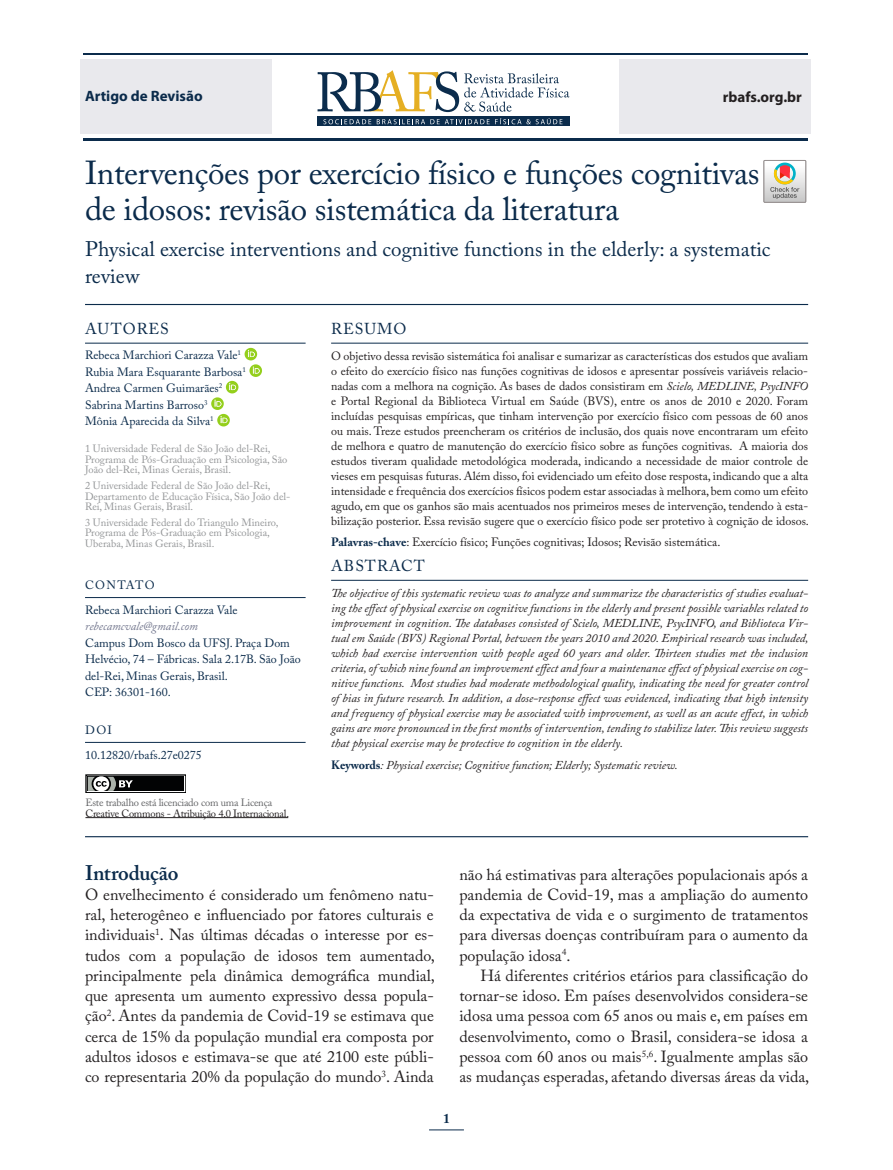
<style>
.page{position:relative;width:893px;height:1170px;background:#fff}
.page>*{position:absolute;margin:0;border:0;box-sizing:border-box;transform-origin:0 0}
.t1{font:33px/36px "Adobe Caslon Pro";letter-spacing:-.01em;color:#0b2b4b}
.t2{font:21px/27px "Adobe Caslon Pro";color:#0b2b4b}
.t3{font:600 21px "Adobe Caslon Pro";letter-spacing:-.015em;color:#0b2b4b}
.t4{font:16.05px/20.2px "Adobe Caslon Pro";color:#231f20;text-align:justify}
.t5{font:15.75px "Adobe Caslon Pro";letter-spacing:.065em;color:#0b2b4b}
.t6{font:700 15px "Myriad Pro";color:#0b2b4b}
.t7{font:700 15px "Myriad Pro";color:#231f20}
.t8{font:700 13.5px "Adobe Caslon Pro";color:#0b2b4b}
.t9{font:12px/15px "Adobe Caslon Pro";color:#231f20;text-align:justify}
.t10{font:italic 12px/15px "Adobe Caslon Pro";color:#231f20;text-align:justify}
.t11{font:12px/16.5px "Adobe Caslon Pro";color:#0b2b4b}
.t12{font:italic 12px "Adobe Caslon Pro";color:#72768d}
.t13{font:10.5px/10.5px "Adobe Caslon Pro";color:#949698}
.t14{font:10.5px "Adobe Caslon Pro";letter-spacing:-.02em;color:#231f20}
.t15{font:10.5px "Adobe Caslon Pro";letter-spacing:-.02em;color:#636466}
.s1{font-style:italic}
.s2{font-weight:700;color:#0b2b4b}
.s3{font-weight:700;font-style:normal;color:#0b2b4b}
</style>
<div class="page">
<div style="left:619px;top:59px;width:192px;height:75px;background:#e9e9ed"></div>
<div style="left:80px;top:59px;width:192px;height:75px;background:#e9e9ed"></div>
<hr style="left:83px;top:53px;width:725px;height:2px;background:#0b2b4b">
<hr style="left:83px;top:138px;width:725px;height:2px;background:#0b2b4b">
<svg style="left:318px;top:117px;width:252px;height:9px"></svg>
<svg style="left:323px;top:119px;width:48px;height:5px"></svg>
<svg style="left:377px;top:118px;width:185px;height:6px"></svg>
<svg style="left:318px;top:70px;width:251px;height:42px"></svg>
<hr style="left:429px;top:1129px;width:35px;height:1px;background:#0b2b4b">
<hr style="left:85px;top:817px;width:203px;height:1px;background:#231f20">
<div style="left:85px;top:774px;width:101px;height:18px;border:1px solid #020304"></div>
<div style="left:88px;top:776px;width:96px;height:14px;background:#020304"></div>
<svg style="left:85px;top:774px;width:48px;height:19px"></svg>
<hr style="left:85px;top:304px;width:723px;height:1px;background:#0b2b4b">
<hr style="left:85px;top:343px;width:221px;height:1px;background:#0b2b4b">
<hr style="left:85px;top:597px;width:221px;height:1px;background:#0b2b4b">
<hr style="left:85px;top:742px;width:221px;height:1px;background:#0b2b4b">
<svg style="left:245px;top:348px;width:17px;height:29px"></svg>
<svg style="left:211px;top:381px;width:27px;height:45px"></svg>
<hr style="left:331px;top:343px;width:477px;height:1px;background:#0b2b4b">
<hr style="left:331px;top:580px;width:477px;height:1px;background:#0b2b4b">
<hr style="left:85px;top:836px;width:723px;height:1px;background:#0b2b4b">
<svg style="left:764px;top:160px;width:42px;height:42px"></svg>
<p class="t6" style="left:85px;top:88px;width:119px">Artigo de Revisão</p>
<p class="t7" style="left:723px;top:88px;width:81px">rbafs.org.br</p>
<h1 class="t1" style="left:85px;top:155px;width:676px">Intervenções por exercício físico e funções cognitivas de idosos: revisão sistemática da literatura</h1>
<h2 class="t2" style="left:85px;top:235px;width:687px">Physical exercise interventions and cognitive functions in the elderly: a systematic review</h2>
<h3 class="t5" style="left:85px;top:319px;width:85px">AUTORES</h3>
<p class="t11" style="left:85px;top:347px;width:162px">Rebeca Marchiori Carazza Vale<sup>1<br></sup>Rubia Mara Esquarante Barbosa<sup>1<br></sup>Andrea Carmen Guimarães<sup>2<br></sup>Sabrina Martins Barroso<sup>3<br></sup>Mônia Aparecida da Silva<sup>1</sup></p>
<p class="t13" style="left:85px;top:443px;width:204px">1 Universidade Federal de São João del-Rei,<br>Programa de Pós-Graduação em Psicologia, São<br>João del-Rei, Minas Gerais, Brasil.</p>
<p class="t13" style="left:85px;top:480px;width:207px">2 Universidade Federal de São João del-Rei,<br>Departamento de Educação Física, São João del-<br>Rei, Minas Gerais, Brasil.</p>
<p class="t13" style="left:85px;top:517px;width:195px">3 Universidade Federal do Triangulo Mineiro,<br>Programa de Pós-Graduação em Psicologia,<br>Uberaba, Minas Gerais, Brasil.</p>
<p class="t11" style="left:85px;top:572px;width:154px;line-height:25px">CONTATO<br>Rebeca Marchiori Carazza Vale</p>
<p class="t12" style="left:85px;top:619px;width:114px">rebecamcvale@gmail.com</p>
<p class="t11" style="left:85px;top:634px;width:217px">Campus Dom Bosco da UFSJ. Praça Dom<br>Helvécio, 74 – Fábricas. Sala 2.17B. São João del-Rei, Minas Gerais, Brasil.<br>CEP: 36301-160.</p>
<p class="t11" style="left:85px;top:716px;width:118px;line-height:25px">DOI<br>10.12820/rbafs.27e0275</p>
<h3 class="t5" style="left:331px;top:319px;width:77px">RESUMO</h3>
<p class="t9" style="left:331px;top:348px;width:479px">O objetivo dessa revisão sistemática foi analisar e sumarizar as características dos estudos que avaliam o efeito do exercício físico nas funções cognitivas de idosos e apresentar possíveis variáveis relacio&shy;nadas com a melhora na cognição. As bases de dados consistiram em <span class="s1">Scielo, MEDLINE, PsycINFO </span>e Portal Regional da Biblioteca Virtual em Saúde (BVS), entre os anos de 2010 e 2020. Foram incluídas pesquisas empíricas, que tinham intervenção por exercício físico com pessoas de 60 anos ou mais. Treze estudos preencheram os critérios de inclusão, dos quais nove encontraram um efeito de melhora e quatro de manutenção do exercício físico sobre as funções cognitivas. A maioria dos estudos tiveram qualidade metodológica moderada, indicando a necessidade de maior controle de vieses em pesquisas futuras. Além disso, foi evidenciado um efeito dose resposta, indicando que a alta intensidade e frequência dos exercícios físicos podem estar associadas à melhora, bem como um efeito agudo, em que os ganhos são mais acentuados nos primeiros meses de intervenção, tendendo à esta&shy;bilização posterior. Essa revisão sugere que o exercício físico pode ser protetivo à cognição de idosos.</p>
<p class="t9" style="left:331px;top:534px;width:391px"><span class="s2">Palavras-chave</span>: Exercício físico; Funções cognitivas; Idosos; Revisão sistemática.</p>
<h3 class="t5" style="left:331px;top:556px;width:95px">ABSTRACT</h3>
<p class="t10" style="left:331px;top:585px;width:479px">The objective of this systematic review was to analyze and summarize the characteristics of studies evaluat&shy;ing the effect of physical exercise on cognitive functions in the elderly and present possible variables related to improvement in cognition. The databases consisted of Scielo, MEDLINE, PsycINFO, and Biblioteca Vir&shy;tual em Saúde (BVS) Regional Portal, between the years 2010 and 2020. Empirical research was included, which had exercise intervention with people aged 60 years and older. Thirteen studies met the inclusion criteria, of which nine found an improvement effect and four a maintenance effect of physical exercise on cog&shy;nitive functions. Most studies had moderate methodological quality, indicating the need for greater control of bias in future research. In addition, a dose-response effect was evidenced, indicating that high intensity and frequency of physical exercise may be associated with improvement, as well as an acute effect, in which gains are more pronounced in the first months of intervention, tending to stabilize later. This review suggests that physical exercise may be protective to cognition in the elderly.</p>
<p class="t10" style="left:331px;top:756px;width:348px"><span class="s3">Keywords</span>: Physical exercise; Cognitive function; Elderly; Systematic review.</p>
<p class="t15" style="left:85px;top:796px;width:188px">Este trabalho está licenciado com uma Licença</p>
<p class="t14" style="left:85px;top:806px;width:205px">Creative Commons - Atribuição 4.0 Internacional.</p>
<h2 class="t3" style="left:85px;top:860px;width:95px">Introdução</h2>
<p class="t4" style="left:85px;top:884px;width:351px">O envelhecimento é considerado um fenômeno natu&shy;ral, heterogêneo e influenciado por fatores culturais e individuais<sup>1</sup>. Nas últimas décadas o interesse por es&shy;tudos com a população de idosos tem aumentado, principalmente pela dinâmica demográfica mundial, que apresenta um aumento expressivo dessa popula&shy;ção<sup>2</sup>. Antes da pandemia de Covid-19 se estimava que cerca de 15% da população mundial era composta por adultos idosos e estimava-se que até 2100 este públi&shy;co representaria 20% da população do mundo<sup>3</sup>. Ainda</p>
<h3 class="t4" style="left:459px;top:863px;width:350px">não há estimativas para alterações populacionais após a pandemia de Covid-19, mas a ampliação do aumento da expectativa de vida e o surgimento de tratamentos para diversas doenças contribuíram para o aumento da população idosa<sup>4</sup>.</h3>
<p class="t4" style="left:459px;top:965px;width:351px;text-indent:21px">Há diferentes critérios etários para classificação do tornar-se idoso. Em países desenvolvidos considera-se idosa uma pessoa com 65 anos ou mais e, em países em desenvolvimento, como o Brasil, considera-se idosa a pessoa com 60 anos ou mais<sup>5,6</sup>. Igualmente amplas são as mudanças esperadas, afetando diversas áreas da vida,</p>
<p class="t8" style="left:443px;top:1110px;width:8px">1</p>
</div>
